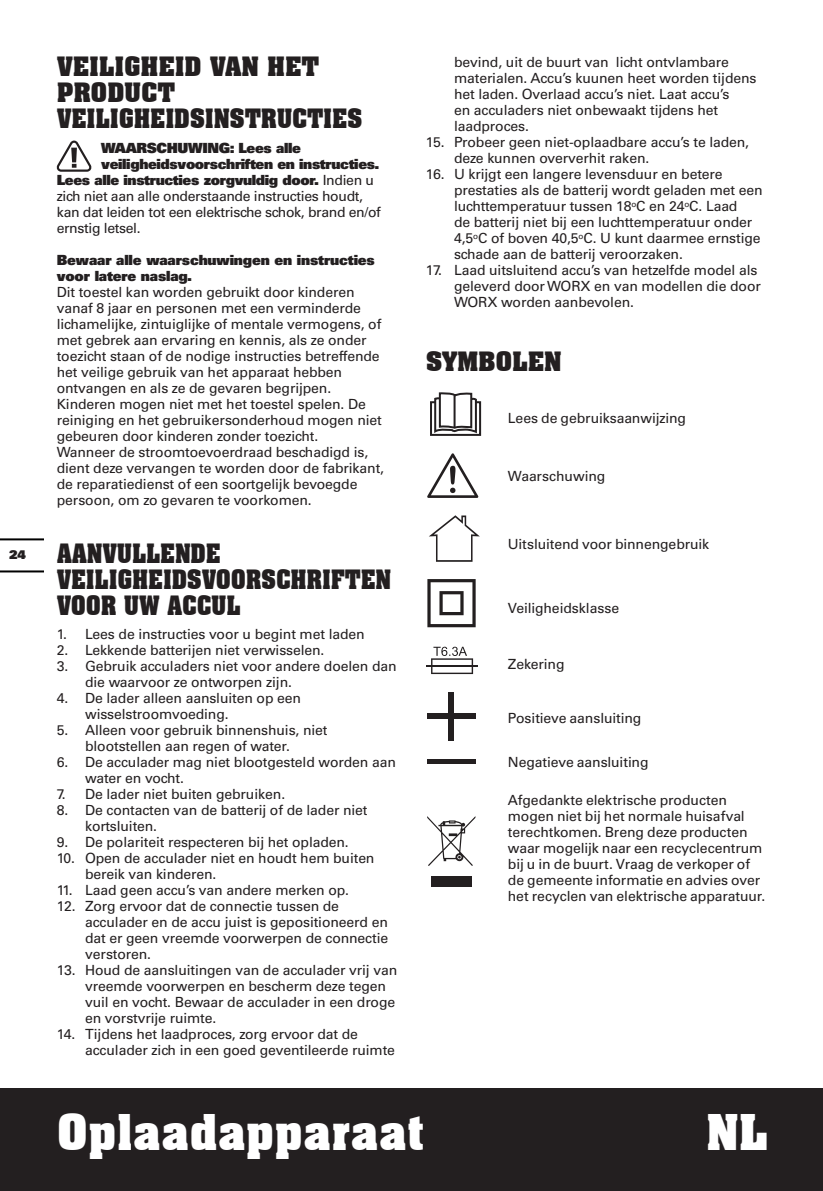
<style>
.page{position:relative;width:823px;height:1191px;background:#fff}
.page>*{position:absolute;margin:0;border:0;box-sizing:border-box;transform-origin:0 0}
.t1{font:700 48px "Aachen BT";color:#fff}
.t2{font:700 26px/26px "Aachen BT";letter-spacing:-.01em;color:#231f20}
.t3{font:700 26px/26px "Aachen BT";letter-spacing:-.01em;color:#231f20;scale:.9 1}
.t4{font:14px/16px "Univers";letter-spacing:-.01em;color:#231f20}
.t5{font:900 14px/16px "Univers";letter-spacing:-.025em;color:#231f20}
.t6{font:900 12px "Univers";color:#231f20}
.s1{font-weight:400}
</style>
<div class="page">
<div style="left:0;top:1089px;width:822px;height:102px;background:#231f20"></div>
<hr style="left:0;top:570px;width:43px;height:2px;background:#000">
<hr style="left:0;top:538px;width:43px;height:2px;background:#000">
<svg style="left:57px;top:141px;width:34px;height:31px"></svg>
<svg style="left:429px;top:515px;width:50px;height:47px"></svg>
<svg style="left:427px;top:453px;width:51px;height:45px"></svg>
<svg style="left:427px;top:579px;width:48px;height:48px"></svg>
<div style="left:430px;top:401px;width:51px;height:35px;border:2px solid #231f20"></div>
<svg style="left:432px;top:392px;width:45px;height:42px"></svg>
<hr style="left:453px;top:396px;width:2px;height:31px;background:#231f20">
<svg style="left:427px;top:816px;width:48px;height:50px"></svg>
<div style="left:431px;top:876px;width:40px;height:10px;background:#231f20"></div>
<div style="left:427px;top:713px;width:48px;height:6px;background:#231f20"></div>
<div style="left:448px;top:692px;width:6px;height:48px;background:#231f20"></div>
<div style="left:427px;top:759px;width:48px;height:5px;background:#231f20"></div>
<hr style="left:426px;top:665px;width:51px;height:2px;background:#231f20">
<svg style="left:431px;top:646px;width:42px;height:28px"></svg>
<p class="t6" style="left:9px;top:546px;width:18px">24</p>
<h2 class="t2" style="left:57px;top:54px;width:307px">VEILIGHEID VAN HET<br>PRODUCT<br>VEILIGHEIDSINSTRUCTIES</h2>
<p class="t5" style="left:101px;top:139px;width:201px">WAARSCHUWING: Lees alle</p>
<p class="t5" style="left:101px;top:155px;width:279px">veiligheidsvoorschriften en instructies.</p>
<p class="t5" style="left:57px;top:171px;width:318px">Lees alle instructies zorgvuldig door. <span class="s1">Indien u</span></p>
<p class="t4" style="left:57px;top:188px;width:308px">zich niet aan alle onderstaande instructies houdt,</p>
<p class="t4" style="left:57px;top:204px;width:325px">kan dat leiden tot een elektrische schok, brand en/of</p>
<p class="t4" style="left:57px;top:220px;width:85px">ernstig letsel.</p>
<p class="t5" style="left:57px;top:251px;width:319px">Bewaar alle waarschuwingen en instructies voor latere naslag.</p>
<p class="t4" style="left:57px;top:284px;width:329px">Dit toestel kan worden gebruikt door kinderen vanaf 8 jaar en personen met een verminderde lichamelijke, zintuiglijke of mentale vermogens, of met gebrek aan ervaring en kennis, als ze onder toezicht staan of de nodige instructies betreffende het veilige gebruik van het apparaat hebben ontvangen en als ze de gevaren begrijpen.<br>Kinderen mogen niet met het toestel spelen. De reiniging en het gebruikersonderhoud mogen niet gebeuren door kinderen zonder toezicht.<br>Wanneer de stroomtoevoerdraad beschadigd is, dient deze vervangen te worden door de fabrikant, de reparatiedienst of een soortgelijk bevoegde persoon, om zo gevaren te voorkomen.</p>
<h2 class="t3" style="left:57px;top:540px;width:373px">AANVULLENDE<br>VEILIGHEIDSVOORSCHRIFTEN<br>VOOR UW ACCUL</h2>
<p class="t4" style="left:57px;top:626px;width:309px">1. Lees de instructies voor u begint met laden</p>
<p class="t4" style="left:57px;top:642px;width:269px">2. Lekkende batterijen niet verwisselen.</p>
<p class="t4" style="left:85px;top:658px;width:313px;text-indent:-28px">3. Gebruik acculaders niet voor andere doelen dan die waarvoor ze ontworpen zijn.</p>
<p class="t4" style="left:85px;top:690px;width:217px;text-indent:-28px">4. De lader alleen aansluiten op een wisselstroomvoeding.</p>
<p class="t4" style="left:85px;top:722px;width:244px;text-indent:-28px">5. Alleen voor gebruik binnenshuis, niet blootstellen aan regen of water.</p>
<p class="t4" style="left:85px;top:754px;width:312px;text-indent:-28px">6. De acculader mag niet blootgesteld worden aan water en vocht.</p>
<p class="t4" style="left:57px;top:786px;width:230px">7. De lader niet buiten gebruiken.</p>
<p class="t4" style="left:85px;top:802px;width:284px;text-indent:-28px">8. De contacten van de batterij of de lader niet kortsluiten.</p>
<p class="t4" style="left:57px;top:834px;width:293px">9. De polariteit respecteren bij het opladen.</p>
<p class="t4" style="left:85px;top:850px;width:291px;text-indent:-28px">10. Open de acculader niet en houdt hem buiten bereik van kinderen.</p>
<p class="t4" style="left:57px;top:882px;width:294px">11. Laad geen accu’s van andere merken op.</p>
<p class="t4" style="left:85px;top:898px;width:304px;text-indent:-28px">12. Zorg ervoor dat de connectie tussen de acculader en de accu juist is gepositioneerd en dat er geen vreemde voorwerpen de connectie verstoren.</p>
<p class="t4" style="left:85px;top:962px;width:313px;text-indent:-28px">13. Houd de aansluitingen van de acculader vrij van vreemde voorwerpen en bescherm deze tegen vuil en vocht. Bewaar de acculader in een droge en vorstvrije ruimte.</p>
<p class="t4" style="left:85px;top:1026px;width:311px;text-indent:-28px">14. Tijdens het laadproces, zorg ervoor dat de acculader zich in een goed geventileerde ruimte</p>
<p class="t4" style="left:454px;top:54px;width:304px">bevind, uit de buurt van licht ontvlambare materialen. Accu’s kuunen heet worden tijdens het laden. Overlaad accu’s niet. Laat accu’s<br>en acculaders niet onbewaakt tijdens het laadproces.</p>
<p class="t4" style="left:454px;top:134px;width:296px;text-indent:-28px">15. Probeer geen niet-oplaadbare accu’s te laden, deze kunnen oververhit raken.</p>
<p class="t4" style="left:454px;top:166px;width:310px;text-indent:-28px">16. U krijgt een langere levensduur en betere prestaties als de batterij wordt geladen met een luchttemperatuur tussen 18<sup>o</sup>C en 24<sup>o</sup>C. Laad<br>de batterij niet bij een luchttemperatuur onder 4,5<sup>o</sup>C of boven 40,5<sup>o</sup>C. U kunt daarmee ernstige schade aan de batterij veroorzaken.</p>
<p class="t4" style="left:454px;top:262px;width:308px;text-indent:-28px">17. Laad uitsluitend accu’s van hetzelfde model als geleverd door WORX en van modellen die door<br>WORX worden aanbevolen.</p>
<h2 class="t2" style="left:425px;top:348px;width:137px">SYMBOLEN</h2>
<p class="t4" style="left:507px;top:410px;width:179px">Lees de gebruiksaanwijzing</p>
<p class="t4" style="left:507px;top:468px;width:99px">Waarschuwing</p>
<p class="t4" style="left:507px;top:536px;width:203px">Uitsluitend voor binnengebruik</p>
<p class="t4" style="left:507px;top:600px;width:113px">Veiligheidsklasse</p>
<p class="t4" style="left:507px;top:656px;width:58px">Zekering</p>
<p class="t4" style="left:507px;top:710px;width:135px">Positieve aansluiting</p>
<p class="t4" style="left:507px;top:754px;width:142px">Negatieve aansluiting</p>
<p class="t4" style="left:507px;top:792px;width:259px">Afgedankte elektrische producten mogen niet bij het normale huisafval terechtkomen. Breng deze producten waar mogelijk naar een recyclecentrum bij u in de buurt. Vraag de verkoper of de gemeente informatie en advies over het recyclen van elektrische apparatuur.</p>
<h1 class="t1" style="left:57px;top:1102px;width:369px">Oplaadapparaat</h1>
<h1 class="t1" style="left:706px;top:1102px;width:63px">NL</h1>
</div>
